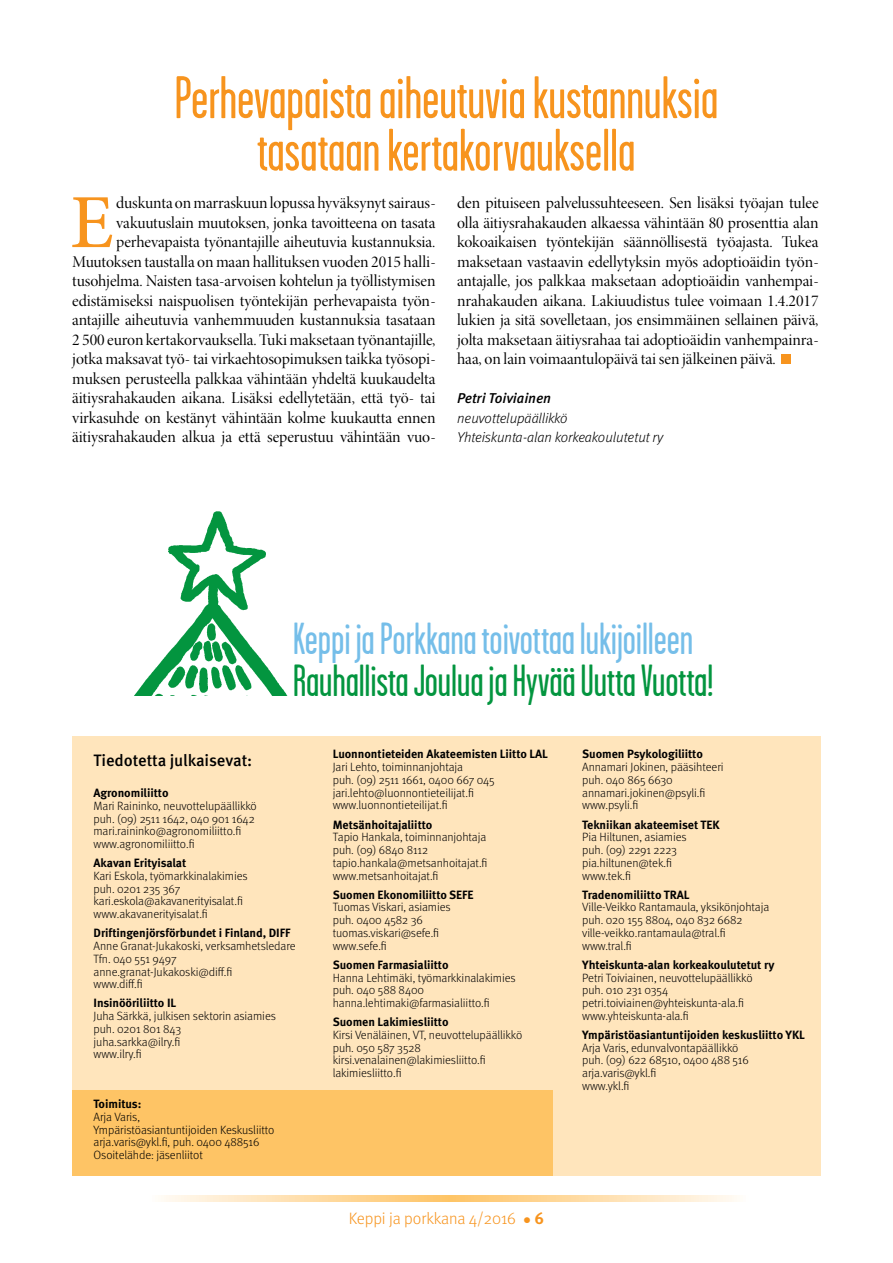
<style>
.page{position:relative;width:893px;height:1263px;background:#fff}
.page>*{position:absolute;margin:0;border:0;box-sizing:border-box;transform-origin:0 0}
.leipis_10_12_ANF3{font:500 76.5px "Minion Pro";color:#f7941e}
.ots_1{font:60px/52.5px "Garage Gothic";letter-spacing:-.005em;color:#f7941e;text-align:center}
.kuvat_10_12_EI_SIS{font:45px "Garage Gothic";letter-spacing:-.005em;color:#75bee9}
.kuvat_10_12_EI_SIS-2{font:45px "Garage Gothic";letter-spacing:-.005em;color:#03953f}
.leipis_10_12_ANF3-2{font:16.5px/19.5px "Minion Pro Disp";letter-spacing:-.005em;color:#000;text-align:right}
.t1{font:300 16.5px "Meta OT";letter-spacing:-.005em;color:#f7941e}
.asiamiehet_liitto{font:500 16.5px "Meta OT";letter-spacing:-.005em;color:#000}
.kirjoittaja_TIED{font:italic 300 14.25px "Meta OT";letter-spacing:-.01em;color:#000}
.kirjoittaja_NIMI{font:italic 500 14.25px "Meta OT";letter-spacing:-.005em;color:#000}
.asiamiehet_leipis{font:300 12px/12.8px "Meta OT";letter-spacing:-.005em;color:#000}
.asiamiehet_liitto-2{font:700 12px "Meta OT";letter-spacing:-.005em;color:#000}
.asiamiehet_leipis-2{font:700 12px "Meta OT";letter-spacing:-.005em;color:#000}
.s1{font-weight:700}
</style>
<div class="page">
<svg style="left:161px;top:1196px;width:576px;height:5px;background:#fedeab"></svg>
<div style="left:72px;top:736px;width:749px;height:439px;background:#ffe5bc"></div>
<div style="left:72px;top:1090px;width:481px;height:85px;background:#fec465"></div>
<div style="left:782px;top:355px;width:9px;height:9px;background:#f7941e"></div>
<img style="left:134px;top:511px;width:153px;height:184px">
<p class="ots_1" style="left:174px;top:72px;width:546px">Perhevapaista aiheutuvia kustannuksia tasataan kertakorvauksella</p>
<p class="leipis_10_12_ANF3-2" style="left:457px;top:193px;width:363px;text-align:justify">den pituiseen palvelussuhteeseen. Sen lisäksi työajan tulee olla äitiysrahakauden alkaessa vähintään 80 prosenttia alan kokoaikaisen työntekijän säännöllisestä työajasta. Tukea maksetaan vastaavin edellytyksin myös adoptioäidin työn&shy;antajalle, jos palkkaa maksetaan adoptioäidin vanhempai&shy;nrahakauden aikana. Lakiuudistus tulee voimaan 1.4.2017 lukien ja sitä sovelletaan, jos ensimmäinen sellainen päivä, jolta maksetaan äitiysrahaa tai adoptioäidin vanhempainra&shy;haa, on lain voimaantulopäivä tai sen jälkeinen päivä.</p>
<p class="kirjoittaja_NIMI" style="left:457px;top:389px;width:96px">Petri Toiviainen</p>
<p class="kirjoittaja_TIED" style="left:457px;top:409px;width:112px">neuvottelupäällikkö</p>
<p class="kirjoittaja_TIED" style="left:457px;top:429px;width:207px">Yhteiskunta-alan korkeakoulutetut ry</p>
<p class="leipis_10_12_ANF3-2" style="left:72px;top:193px;width:365px">duskunta on marraskuun lopussa hyväksynyt sairaus&shy;vakuutuslain muutoksen, jonka tavoitteena on tasata perhevapaista työnantajille aiheutuvia kustannuksia.<br>Muutoksen taustalla on maan hallituksen vuoden 2015 halli&shy;tusohjelma. Naisten tasa-arvoisen kohtelun ja työllistymisen edistämiseksi naispuolisen työntekijän perhevapaista työn&shy;antajille aiheutuvia vanhemmuuden kustannuksia tasataan 2 500 euron kertakorvauksella. Tuki maksetaan työnantajille, jotka maksavat työ- tai virkaehtosopimuksen taikka työsopi&shy;muksen perusteella palkkaa vähintään yhdeltä kuukaudelta äitiysrahakauden aikana. Lisäksi edellytetään, että työ- tai virkasuhde on kestänyt vähintään kolme kuukautta ennen äitiysrahakauden alkua ja että seperustuu vähintään vuo-</p>
<p class="leipis_10_12_ANF3" style="left:70px;top:177px;width:45px">E</p>
<p class="kuvat_10_12_EI_SIS" style="left:293px;top:615px;width:402px">Keppi ja Porkkana toivottaa lukijoilleen</p>
<p class="kuvat_10_12_EI_SIS-2" style="left:293px;top:657px;width:422px">Rauhallista Joulua ja Hyvää Uutta Vuotta!</p>
<p class="asiamiehet_liitto" style="left:94px;top:750px;width:160px">Tiedotetta julkaisevat:</p>
<p class="asiamiehet_liitto-2" style="left:94px;top:785px;width:76px">Agronomiliitto</p>
<p class="asiamiehet_leipis" style="left:94px;top:799px;width:165px">Mari Raininko, neuvottelupäällikkö</p>
<p class="asiamiehet_leipis" style="left:94px;top:812px;width:163px">puh. (09) 2511 1642, 040 901 1642</p>
<p class="asiamiehet_leipis" style="left:94px;top:825px;width:149px">mari.raininko@agronomiliitto.fi</p>
<p class="asiamiehet_leipis" style="left:94px;top:838px;width:103px">www.agronomiliitto.fi</p>
<p class="asiamiehet_liitto-2" style="left:94px;top:855px;width:94px">Akavan Erityisalat</p>
<p class="asiamiehet_leipis" style="left:94px;top:870px;width:156px">Kari Eskola, työmarkkinalakimies</p>
<p class="asiamiehet_leipis" style="left:94px;top:882px;width:88px">puh. 0201 235 367</p>
<p class="asiamiehet_leipis" style="left:94px;top:895px;width:151px">kari.eskola@akavanerityisalat.fi</p>
<p class="asiamiehet_leipis" style="left:94px;top:908px;width:116px">www.akavanerityisalat.fi</p>
<p class="asiamiehet_liitto-2" style="left:94px;top:925px;width:198px">Driftingenjörsförbundet i Finland, DIFF</p>
<p class="asiamiehet_leipis" style="left:94px;top:940px;width:204px">Anne Granat-Jukakoski, verksamhetsledare<br>Tfn. 040 551 9497</p>
<p class="asiamiehet_leipis" style="left:94px;top:965px;width:140px">anne.granat-Jukakoski@diff.fi</p>
<p class="asiamiehet_leipis" style="left:94px;top:978px;width:51px">www.diff.fi</p>
<p class="asiamiehet_liitto-2" style="left:94px;top:996px;width:84px">Insinööriliitto IL</p>
<p class="asiamiehet_leipis" style="left:94px;top:1010px;width:184px">Juha Särkkä, julkisen sektorin asiamies</p>
<p class="asiamiehet_leipis" style="left:94px;top:1023px;width:89px">puh. 0201 801 843</p>
<p class="asiamiehet_leipis" style="left:94px;top:1035px;width:88px">juha.sarkka@ilry.fi</p>
<p class="asiamiehet_leipis" style="left:94px;top:1048px;width:50px">www.ilry.fi</p>
<p class="asiamiehet_leipis-2" style="left:94px;top:1096px;width:49px">Toimitus:</p>
<p class="asiamiehet_leipis" style="left:94px;top:1110px;width:182px">Arja Varis,<br>Ympäristöasiantuntijoiden Keskusliitto</p>
<p class="asiamiehet_leipis" style="left:94px;top:1136px;width:167px">arja.varis@ykl.fi, puh. 0400 488516</p>
<p class="asiamiehet_leipis" style="left:94px;top:1149px;width:111px">Osoitelähde: jäsenliitot</p>
<p class="asiamiehet_liitto-2" style="left:333px;top:747px;width:217px">Luonnontieteiden Akateemisten Liitto LAL</p>
<p class="asiamiehet_leipis" style="left:333px;top:761px;width:132px">Jari Lehto, toiminnanjohtaja</p>
<p class="asiamiehet_leipis" style="left:333px;top:774px;width:164px">puh. (09) 2511 1661, 0400 667 045</p>
<p class="asiamiehet_leipis" style="left:333px;top:786px;width:143px">jari.lehto@luonnontieteilijat.fi</p>
<p class="asiamiehet_leipis" style="left:333px;top:799px;width:117px">www.luonnontieteilijat.fi</p>
<p class="asiamiehet_liitto-2" style="left:333px;top:817px;width:101px">Metsänhoitajaliitto</p>
<p class="asiamiehet_leipis" style="left:333px;top:831px;width:155px">Tapio Hankala, toiminnanjohtaja</p>
<p class="asiamiehet_leipis" style="left:333px;top:844px;width:97px">puh. (09) 6840 8112</p>
<p class="asiamiehet_leipis" style="left:333px;top:856px;width:156px">tapio.hankala@metsanhoitajat.fi</p>
<p class="asiamiehet_leipis" style="left:333px;top:869px;width:107px">www.metsanhoitajat.fi</p>
<p class="asiamiehet_liitto-2" style="left:333px;top:887px;width:142px">Suomen Ekonomiliitto SEFE</p>
<p class="asiamiehet_leipis" style="left:333px;top:901px;width:119px">Tuomas Viskari, asiamies</p>
<p class="asiamiehet_leipis" style="left:333px;top:914px;width:92px">puh. 0400 4582 36</p>
<p class="asiamiehet_leipis" style="left:333px;top:927px;width:108px">tuomas.viskari@sefe.fi</p>
<p class="asiamiehet_leipis" style="left:333px;top:939px;width:56px">www.sefe.fi</p>
<p class="asiamiehet_liitto-2" style="left:333px;top:957px;width:117px">Suomen Farmasialiitto</p>
<p class="asiamiehet_leipis" style="left:333px;top:971px;width:184px">Hanna Lehtimäki, työmarkkinalakimies</p>
<p class="asiamiehet_leipis" style="left:333px;top:984px;width:93px">puh. 040 588 8400</p>
<p class="asiamiehet_leipis" style="left:333px;top:997px;width:159px">hanna.lehtimaki@farmasialiitto.fi</p>
<p class="asiamiehet_liitto-2" style="left:333px;top:1014px;width:117px">Suomen Lakimiesliitto</p>
<p class="asiamiehet_leipis" style="left:333px;top:1029px;width:191px">Kirsi Venäläinen, VT, neuvottelupäällikkö</p>
<p class="asiamiehet_leipis" style="left:333px;top:1041px;width:90px">puh. 050 587 3528</p>
<p class="asiamiehet_leipis" style="left:333px;top:1054px;width:154px">kirsi.venalainen@lakimiesliitto.fi</p>
<p class="asiamiehet_leipis" style="left:333px;top:1067px;width:70px">lakimiesliitto.fi</p>
<p class="asiamiehet_liitto-2" style="left:582px;top:747px;width:122px">Suomen Psykologiliitto</p>
<p class="asiamiehet_leipis" style="left:582px;top:761px;width:143px">Annamari Jokinen, pääsihteeri</p>
<p class="asiamiehet_leipis" style="left:582px;top:774px;width:92px">puh. 040 865 6630</p>
<p class="asiamiehet_leipis" style="left:582px;top:786px;width:125px">annamari.jokinen@psyli.fi</p>
<p class="asiamiehet_leipis" style="left:582px;top:799px;width:58px">www.psyli.fi</p>
<p class="asiamiehet_liitto-2" style="left:582px;top:817px;width:139px">Tekniikan akateemiset TEK</p>
<p class="asiamiehet_leipis" style="left:582px;top:831px;width:106px">Pia Hiltunen, asiamies</p>
<p class="asiamiehet_leipis" style="left:582px;top:844px;width:96px">puh. (09) 2291 2223</p>
<p class="asiamiehet_leipis" style="left:582px;top:856px;width:91px">pia.hiltunen@tek.fi</p>
<p class="asiamiehet_leipis" style="left:582px;top:869px;width:50px">www.tek.fi</p>
<p class="asiamiehet_liitto-2" style="left:582px;top:887px;width:109px">Tradenomiliitto TRAL</p>
<p class="asiamiehet_leipis" style="left:582px;top:901px;width:189px">Ville-Veikko Rantamaula, yksikönjohtaja</p>
<p class="asiamiehet_leipis" style="left:582px;top:914px;width:162px">puh. 020 155 8804, 040 832 6682</p>
<p class="asiamiehet_leipis" style="left:582px;top:927px;width:145px">ville-veikko.rantamaula@tral.fi</p>
<p class="asiamiehet_leipis" style="left:582px;top:939px;width:51px">www.tral.fi</p>
<p class="asiamiehet_leipis-2" style="left:582px;top:957px;width:194px">Yhteiskunta-alan korkeakoulutetut ry</p>
<p class="asiamiehet_leipis" style="left:582px;top:971px;width:172px">Petri Toiviainen, neuvottelupäällikkö</p>
<p class="asiamiehet_leipis" style="left:582px;top:984px;width:87px">puh. 010 231 0354</p>
<p class="asiamiehet_leipis" style="left:582px;top:997px;width:163px">petri.toiviainen@yhteiskunta-ala.fi</p>
<p class="asiamiehet_leipis" style="left:582px;top:1009px;width:108px">www.yhteiskunta-ala.fi</p>
<p class="asiamiehet_liitto-2" style="left:582px;top:1027px;width:224px">Ympäristöasiantuntijoiden keskusliitto YKL</p>
<p class="asiamiehet_leipis" style="left:582px;top:1041px;width:158px">Arja Varis, edunvalvontapäällikkö</p>
<p class="asiamiehet_leipis" style="left:582px;top:1054px;width:168px">puh. (09) 622 68510, 0400 488 516</p>
<p class="asiamiehet_leipis" style="left:582px;top:1067px;width:76px">arja.varis@ykl.fi</p>
<p class="asiamiehet_leipis" style="left:582px;top:1080px;width:49px">www.ykl.fi</p>
<h3 class="t1" style="left:349px;top:1209px;width:197px">Keppi ja porkkana 4/2016 <span class="s1">• 6</span></h3>
</div>
